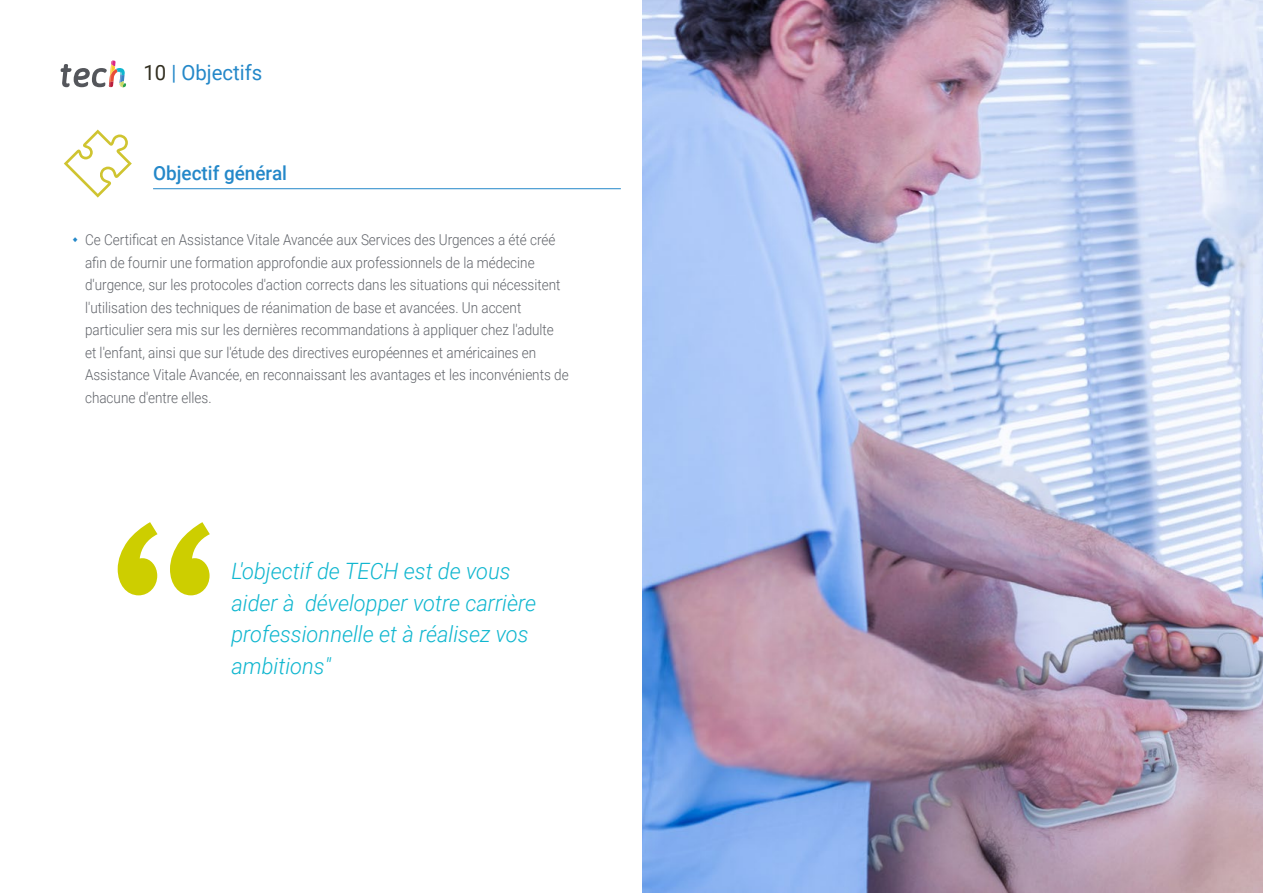
<style>
.page{position:relative;width:1263px;height:893px;background:#fff}
.page>*{position:absolute;margin:0;border:0;box-sizing:border-box;transform-origin:0 0}
.t1{font:italic 300 22.5px/31.5px "Roboto";color:#0fb6cf}
.t2{font:21px "Roboto";color:#2488c9}
.t3{font:500 19.5px "Roboto";color:#2488c9}
.t4{font:300 15px/22.5px "Roboto";color:#61646a;scale:.9 1}
.s1{color:#312e20}
</style>
<div class="page">
<hr style="left:153px;top:188px;width:468px;height:1px;background:#2488c9">
<svg style="left:64px;top:130px;width:68px;height:68px"></svg>
<img style="left:642px;top:0;width:621px;height:893px">
<svg style="left:61px;top:61px;width:65px;height:27px"></svg>
<svg style="left:118px;top:522px;width:92px;height:73px"></svg>
<h2 class="t2" style="left:144px;top:57px;width:120px"><span class="s1">10</span> | Objectifs</h2>
<h3 class="t3" style="left:153px;top:160px;width:135px">Objectif général</h3>
<p class="t4" style="left:85px;top:228px;width:539px">Ce Certificat en Assistance Vitale Avancée aux Services des Urgences a été créé afin de fournir une formation approfondie aux professionnels de la médecine d'urgence, sur les protocoles d'action corrects dans les situations qui nécessitent l'utilisation des techniques de réanimation de base et avancées. Un accent particulier sera mis sur les dernières recommandations à appliquer chez l'adulte et l'enfant, ainsi que sur l'étude des directives européennes et américaines en Assistance Vitale Avancée, en reconnaissant les avantages et les inconvénients de chacune d'entre elles.</p>
<h1 class="t1" style="left:231px;top:555px;width:306px">L'objectif de TECH est de vous aider à développer votre carrière professionnelle et à réalisez vos ambitions"</h1>
</div>
